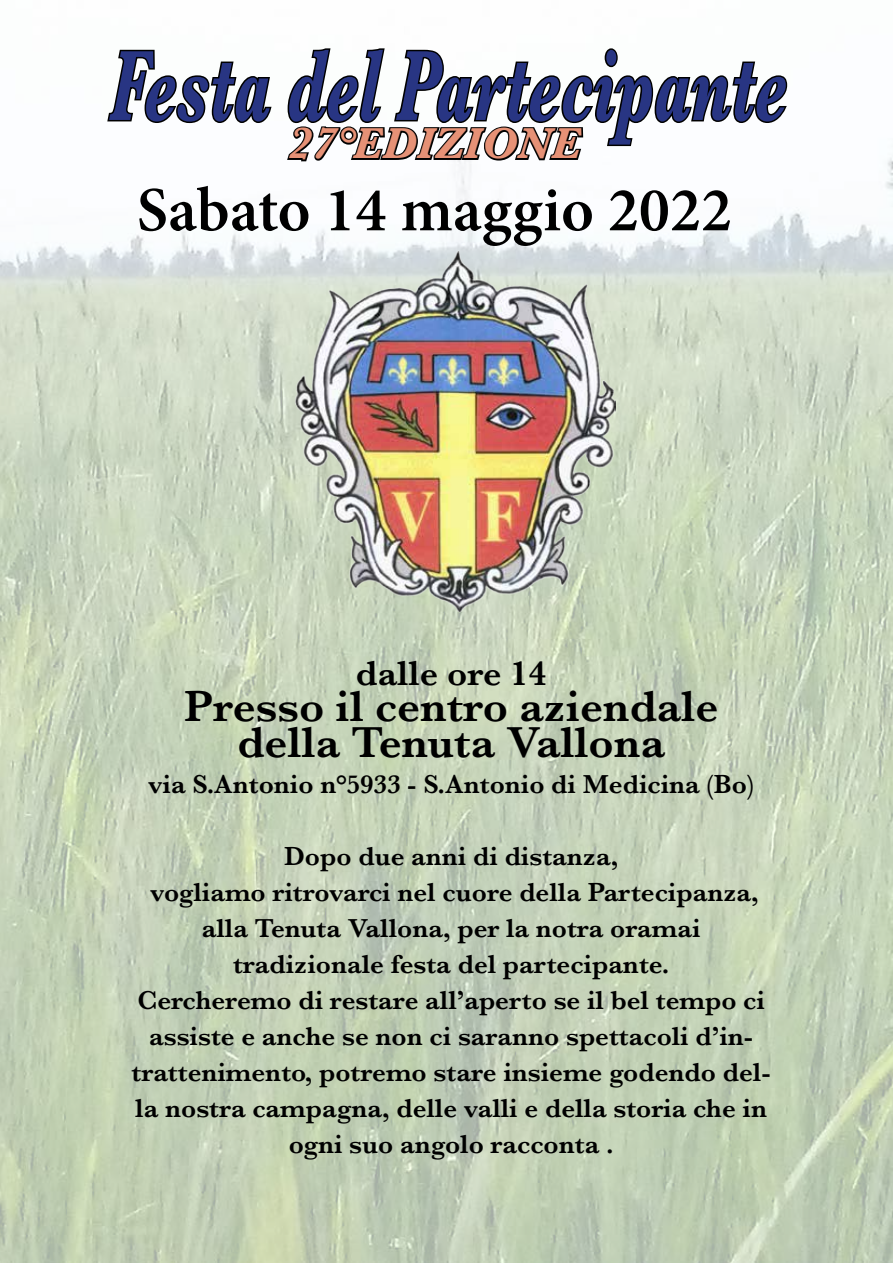
<style>
.page{position:relative;width:893px;height:1263px;background:#fff}
.page>*{position:absolute;margin:0;border:0;box-sizing:border-box;transform-origin:0 0}
.t1{font:italic 700 103.65px "Baskerville";color:#283583;scale:.64 1}
.t2{font:600 63px "Minion Pro";color:#000}
.t3{font:600 45px/36px "Baskerville";color:#000;text-align:center}
.t4{font:italic 700 45px "Baskerville";color:#e69176}
.t5{font:600 36px "Baskerville";color:#000}
.t6{font:600 27px/36px "Baskerville";color:#000;text-align:center}
</style>
<div class="page">
<img style="left:0;top:157px;width:893px;height:1106px">
<svg style="left:107px;top:49px;width:165px;height:75px"></svg>
<svg style="left:285px;top:48px;width:504px;height:115px"></svg>
<img style="left:295px;top:252px;width:321px;height:359px">
<h1 class="t1" style="left:109px;top:14px;width:1060px">Festa del Partecipante</h1>
<h3 class="t4" style="left:288px;top:113px;width:294px">27°EDIZIONE</h3>
<h2 class="t2" style="left:137px;top:167px;width:597px">Sabato 14 maggio 2022</h2>
<h3 class="t5" style="left:356px;top:648px;width:192px">dalle ore 14</h3>
<h3 class="t3" style="left:184px;top:688px;width:536px">Presso il centro aziendale della Tenuta Vallona</h3>
<p class="t6" style="left:148px;top:766px;width:607px">via S.Antonio n°5933 - S.Antonio di Medicina (Bo)</p>
<p class="t6" style="left:132px;top:838px;width:640px">Dopo due anni di distanza,<br>vogliamo ritrovarci nel cuore della Partecipanza, alla Tenuta Vallona, per la notra oramai tradizionale festa del partecipante.<br>Cercheremo di restare all’aperto se il bel tempo ci assiste e anche se non ci saranno spettacoli d’in&shy;trattenimento, potremo stare insieme godendo del&shy;la nostra campagna, delle valli e della storia che in ogni suo angolo racconta .</p>
</div>
